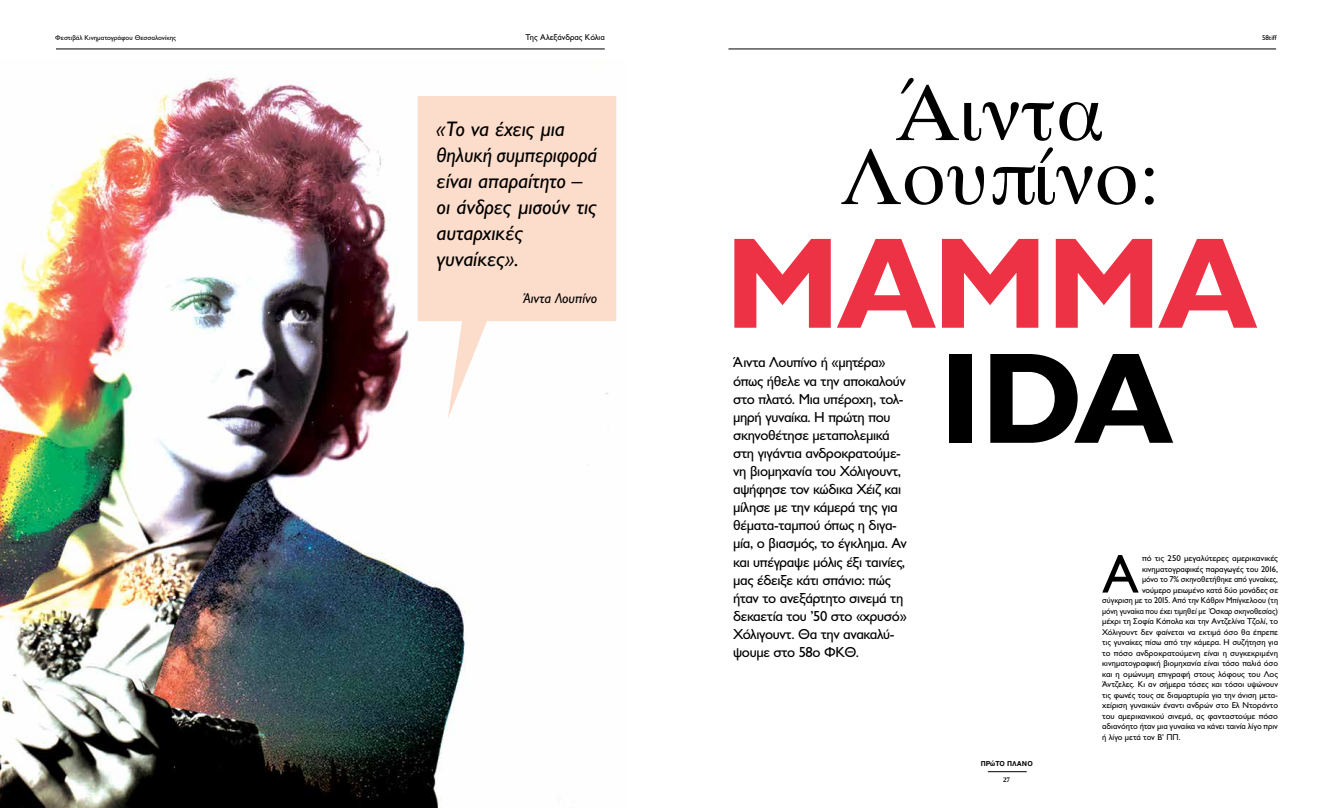
<style>
.page{position:relative;width:1333px;height:808px;background:#fff}
.page>*{position:absolute;margin:0;border:0;box-sizing:border-box;transform-origin:0 0}
.t1{font:700 130px "Gill Sans Hel";color:#ee3246}
.t2{font:700 130px "Gill Sans Hel";color:#000}
.t3{font:79px/64px "Times";color:#000;text-align:center}
.t4{font:54.7px "Gill Sans Hel";color:#000}
.t5{font:italic 21.1px/26.1px "Gill Sans Hel";color:#000}
.t6{font:14.6px/18.1px "Gill Sans Hel";letter-spacing:-.02em;color:#000}
.t7{font:italic 14.2px "Gill Sans Hel";color:#000}
.t8{font:8.5px "Gill Sans Hel";color:#000}
.t9{font:8.5px "Gill Sans Hel";color:#000;scale:.94 1}
.t10{font:8.5px "Gill Sans Hel";color:#000;scale:.96 1}
.t11{font:8.5px "Gill Sans Hel";color:#000;scale:1.04 1}
.t12{font:7px "Gill Sans Hel";color:#000}
.t13{font:700 7px "Helvetica";color:#000}
.t14{font:700 7px "Liberation Serif";color:#000}
</style>
<div class="page">
<hr style="left:987px;top:771px;width:39px;height:1px;background:#000">
<hr style="left:56px;top:49px;width:548px;height:1px;background:#000">
<hr style="left:728px;top:49px;width:547px;height:1px;background:#000">
<img style="left:0;top:74px;width:617px;height:734px">
<svg style="left:418px;top:96px;width:198px;height:323px;fill:#fcdcca"></svg>
<p class="t8" style="left:525px;top:33px;width:81px">Της Αλεξάνδρας Κόλια</p>
<p class="t12" style="left:55px;top:34px;width:122px">Φεστιβάλ Κινηματογράφου Θεσσαλονίκης</p>
<p class="t12" style="left:1261px;top:34px;width:16px">58tiff</p>
<h3 class="t5" style="left:436px;top:116px;width:162px">«Το να έχεις μια θηλυκή συμπεριφορά είναι απαραίτητο – οι άνδρες μισούν τις αυταρχικές γυναίκες».</h3>
<h3 class="t7" style="left:523px;top:290px;width:75px">Άιντα Λουπίνο</h3>
<h2 class="t3" style="left:840px;top:75px;width:322px">Άιντα<br>Λουπίνο:</h2>
<h1 class="t1" style="left:725px;top:208px;width:530px">MAMMA</h1>
<h1 class="t2" style="left:940px;top:323px;width:232px">IDA</h1>
<p class="t6" style="left:733px;top:354px;width:175px">Άιντα Λουπίνο ή «μητέρα» όπως ήθελε να την αποκαλούν στο πλατό. Μια υπέροχη, τολ&shy;μηρή γυναίκα. Η πρώτη που σκηνοθέτησε μεταπολεμικά στη γιγάντια ανδροκρατούμε&shy;νη βιομηχανία του Χόλιγουντ, αψήφησε τον κώδικα Χέιζ και μίλησε με την κάμερά της για θέματα-ταμπού όπως η διγα&shy;μία, ο βιασμός, το έγκλημα. Αν και υπέγραψε μόλις έξι ταινίες, μας έδειξε κάτι σπάνιο: πώς ήταν το ανεξάρτητο σινεμά τη δεκαετία του ’50 στο «χρυσό»<br>Χόλιγουντ. Θα την ανακαλύ&shy;ψουμε στο 58ο ΦΚΘ.</p>
<h3 class="t4" style="left:1102px;top:544px;width:38px">Α</h3>
<p class="t11" style="left:1141px;top:554px;width:132px">πό τις 250 μεγαλύτερες αμερικανικές</p>
<p class="t8" style="left:1141px;top:564px;width:137px">κινηματογραφικές παραγωγές του 2016,</p>
<p class="t10" style="left:1141px;top:575px;width:143px">μόνο το 7% σκηνοθετήθηκε από γυναίκες,</p>
<p class="t8" style="left:1141px;top:585px;width:138px">νούμερο μειωμένο κατά δύο μονάδες σε</p>
<p class="t8" style="left:1102px;top:596px;width:177px">σύγκριση με το 2015. Από την Κάθριν Μπίγκελοου (τη</p>
<p class="t9" style="left:1102px;top:606px;width:188px">μόνη γυναίκα που έχει τιμηθεί με Όσκαρ σκηνοθεσίας)</p>
<p class="t8" style="left:1102px;top:617px;width:177px">μέχρι τη Σοφία Κόπολα και την Αντζελίνα Τζολί, το</p>
<p class="t8" style="left:1102px;top:627px;width:177px">Χόλιγουντ δεν φαίνεται να εκτιμά όσο θα έπρεπε</p>
<p class="t8" style="left:1102px;top:638px;width:177px">τις γυναίκες πίσω από την κάμερα. Η συζήτηση για</p>
<p class="t8" style="left:1102px;top:648px;width:177px">το πόσο ανδροκρατούμενη είναι η συγκεκριμένη</p>
<p class="t8" style="left:1102px;top:659px;width:177px">κινηματογραφική βιομηχανία είναι τόσο παλιά όσο</p>
<p class="t8" style="left:1102px;top:669px;width:177px">και η ομώνυμη επιγραφή στους λόφους του Λος</p>
<p class="t8" style="left:1102px;top:680px;width:177px">Άντζελες. Κι αν σήμερα τόσες και τόσοι υψώνουν</p>
<p class="t8" style="left:1102px;top:690px;width:177px">τις φωνές τους σε διαμαρτυρία για την άνιση μετα-</p>
<p class="t8" style="left:1102px;top:701px;width:177px">χείριση γυναικών έναντι ανδρών στο Ελ Ντοράντο</p>
<p class="t8" style="left:1102px;top:711px;width:177px">του αμερικανικού σινεμά, ας φανταστούμε πόσο</p>
<p class="t8" style="left:1102px;top:722px;width:177px">αδιανόητο ήταν μια γυναίκα να κάνει ταινία λίγο πριν</p>
<p class="t8" style="left:1102px;top:732px;width:80px">ή λίγο μετά τον Β’ ΠΠ.</p>
<p class="t13" style="left:980px;top:758px;width:53px">ΠΡώΤΟ ΠΛΆΝΟ</p>
<p class="t14" style="left:1003px;top:775px;width:8px">27</p>
</div>
